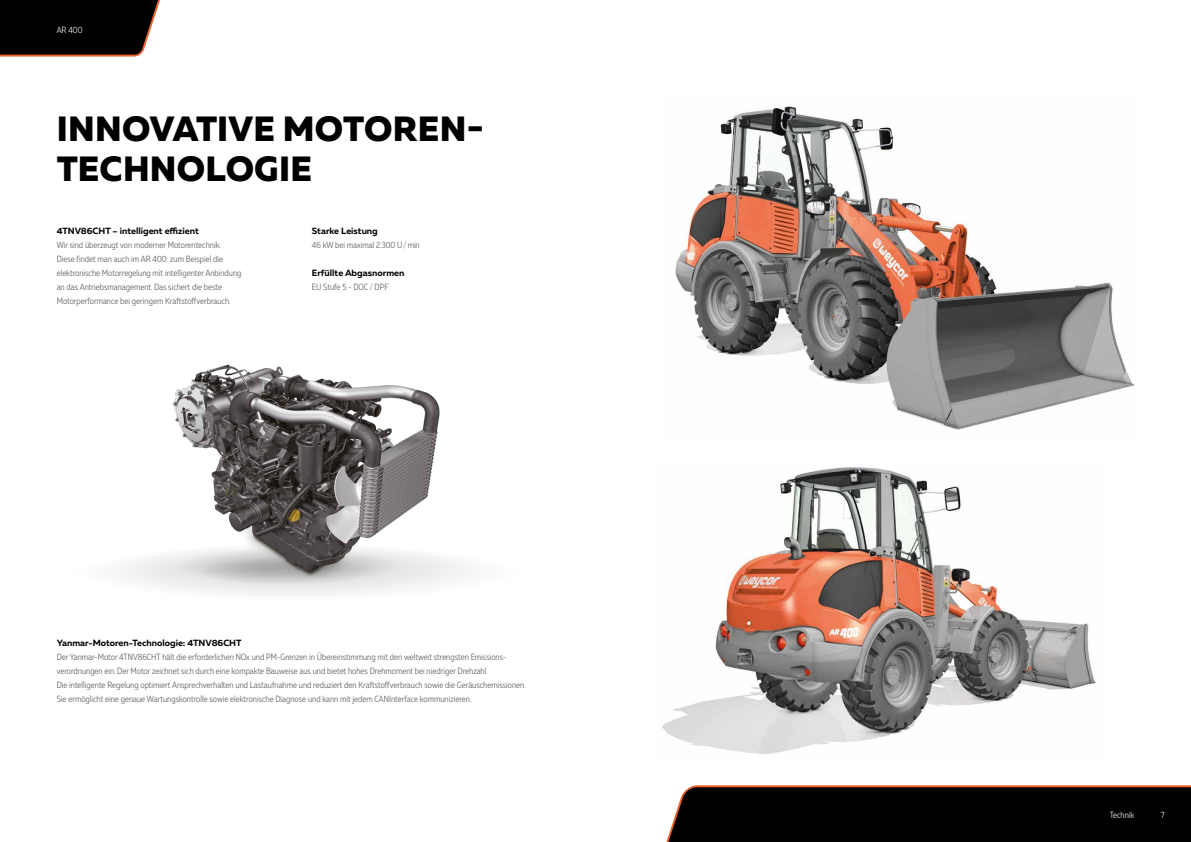
<style>
.page{position:relative;width:1191px;height:842px;background:#fff}
.page>*{position:absolute;margin:0;border:0;box-sizing:border-box;transform-origin:0 0}
.t1{font:800 35px/40px "Muller";letter-spacing:.005em;color:#000}
.t2{font:300 9px/14px "Muller Narrow";color:#575756}
.t3{font:700 9px "Muller";color:#000}
.t4{font:300 9px "Muller Narrow";color:#fff}
</style>
<div class="page">
<svg style="left:41px;top:524px;width:514px;height:97px"></svg>
<img style="left:172px;top:364px;width:274px;height:213px">
<img style="left:675px;top:106px;width:460px;height:324px">
<img style="left:662px;top:467px;width:434px;height:287px">
<svg style="left:0;top:0;width:160px;height:57px;background:#191311"></svg>
<svg style="left:666px;top:785px;width:525px;height:57px;background:#100b09"></svg>
<p class="t4" style="left:57px;top:24px;width:27px">AR 400</p>
<h1 class="t1" style="left:57px;top:109px;width:428px">INNOVATIVE MOTOREN-<br>TECHNOLOGIE</h1>
<p class="t3" style="left:57px;top:225px;width:144px">4TNV86CHT – intelligent effizient</p>
<p class="t2" style="left:57px;top:238px;width:186px">Wir sind überzeugt von moderner Motorentechnik.<br>Diese findet man auch im AR 400: zum Beispiel die elektronische Motorregelung mit intelligenter Anbindung an das Antriebsmanagement. Das sichert die beste Motorperformance bei geringem Kraftstoffverbrauch.</p>
<p class="t3" style="left:312px;top:225px;width:67px">Starke Leistung</p>
<p class="t2" style="left:312px;top:238px;width:109px">46 kW bei maximal 2.300 U/min</p>
<p class="t3" style="left:312px;top:267px;width:94px">Erfüllte Abgasnormen</p>
<p class="t2" style="left:312px;top:280px;width:78px">EU Stufe 5 - DOC / DPF</p>
<p class="t3" style="left:57px;top:637px;width:186px">Yanmar-Motoren-Technologie: 4TNV86CHT</p>
<p class="t2" style="left:57px;top:649px;width:470px">Der Yanmar-Motor 4TNV86CHT hält die erforderlichen NOx und PM-Grenzen in Übereinstimmung mit den weltweit strengsten Emissions&shy;verordnungen ein. Der Motor zeichnet sich durch eine kompakte Bauweise aus und bietet hohes Drehmoment bei niedriger Drehzahl.<br>Die intelligente Regelung optimiert Ansprechverhalten und Lastaufnahme und reduziert den Kraftstoffverbrauch sowie die Geräuschemissionen.<br>Sie ermöglicht eine genaue Wartungskontrolle sowie elektronische Diagnose und kann mit jedem CANInterface kommunizieren.</p>
<p class="t4" style="left:1109px;top:809px;width:26px">Technik</p>
<p class="t4" style="left:1160px;top:809px;width:5px">7</p>
</div>
